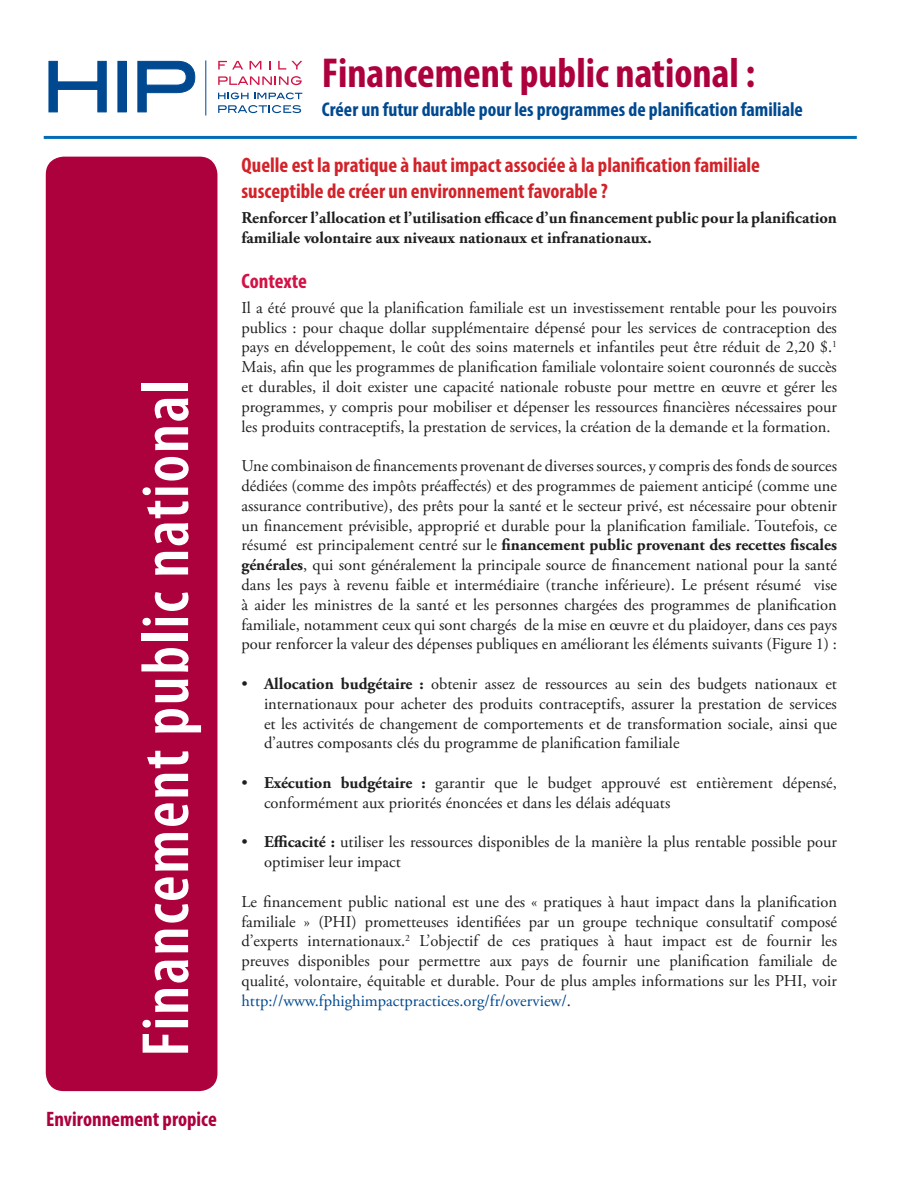
<style>
.page{position:relative;width:918px;height:1188px;background:#fff}
.page>*{position:absolute;margin:0;border:0;box-sizing:border-box;transform-origin:0 0}
.t1{font:600 condensed 67.5px "Myriad Pro";letter-spacing:.025em;color:#fff}
.t2{font:700 condensed 42px "Myriad Pro";color:#ad013e}
.t3{font:700 condensed 21px/25.2px "Myriad Pro";color:#d2232a}
.t4{font:700 condensed 21px "Myriad Pro";color:#ad013e}
.t5{font:700 condensed 21px "Myriad Pro";letter-spacing:-.005em;color:#d31245}
.t6{font:700 condensed 19.95px "Myriad Pro";color:#004990}
.t7{font:16.5px/19.8px "Adobe Garamond Pro";color:#1f1f1f;text-align:justify}
.t8{font:700 16.5px/19.8px "Adobe Garamond Pro";color:#1f1f1f}
.s1{font-weight:700}
.s2{color:#004990}
</style>
<div class="page">
<hr style="left:205px;top:60px;width:1px;height:56px;background:#004990">
<svg style="left:48px;top:61px;width:59px;height:52px"></svg>
<div style="left:118px;top:61px;width:8px;height:51px;background:#004990"></div>
<div style="left:118px;top:61px;width:9px;height:51px;border:1px solid #004990"></div>
<svg style="left:137px;top:61px;width:59px;height:52px"></svg>
<svg style="left:218px;top:92px;width:84px;height:7px"></svg>
<svg style="left:218px;top:105px;width:83px;height:8px"></svg>
<svg style="left:218px;top:61px;width:25px;height:9px"></svg>
<svg style="left:250px;top:61px;width:11px;height:9px"></svg>
<svg style="left:269px;top:61px;width:2px;height:9px"></svg>
<svg style="left:278px;top:61px;width:24px;height:9px"></svg>
<svg style="left:218px;top:76px;width:84px;height:9px"></svg>
<hr style="left:44px;top:136px;width:813px;height:3px;background:#026cb6">
<div style="left:46px;top:157px;width:171px;height:934px;background:#ad013e;border-radius:18px"></div>
<h1 class="t1" style="left:129px;top:1057px;width:679px;rotate:-90deg">Financement public national</h1>
<p class="t4" style="left:46px;top:1106px;width:172px">Environnement propice</p>
<h2 class="t2" style="left:322px;top:47px;width:435px">Financement public national :</h2>
<p class="t6" style="left:322px;top:97px;width:483px">Créer un futur durable pour les programmes de planification familiale</p>
<p class="t3" style="left:242px;top:152px;width:520px">Quelle est la pratique à haut impact associée à la planification familiale susceptible de créer un environnement favorable ?</p>
<p class="t8" style="left:242px;top:208px;width:597px">Renforcer l’allocation et l’utilisation efficace d’un financement public pour la planification familiale volontaire aux niveaux nationaux et infranationaux.</p>
<p class="t5" style="left:242px;top:267px;width:67px">Contexte</p>
<p class="t7" style="left:241px;top:298px;width:597px">Il a été prouvé que la planification familiale est un investissement rentable pour les pouvoirs publics : pour chaque dollar supplémentaire dépensé pour les services de contraception des pays en développement, le coût des soins maternels et infantiles peut être réduit de 2,20 $.<sup>1<br></sup>Mais, afin que les programmes de planification familiale volontaire soient couronnés de succès et durables, il doit exister une capacité nationale robuste pour mettre en œuvre et gérer les programmes, y compris pour mobiliser et dépenser les ressources financières nécessaires pour les produits contraceptifs, la prestation de services, la création de la demande et la formation.</p>
<p class="t7" style="left:241px;top:457px;width:597px">Une combinaison de financements provenant de diverses sources, y compris des fonds de sources dédiées (comme des impôts préaffectés) et des programmes de paiement anticipé (comme une assurance contributive), des prêts pour la santé et le secteur privé, est nécessaire pour obtenir un financement prévisible, approprié et durable pour la planification familiale. Toutefois, ce résumé est principalement centré sur le <span class="s1">financement public provenant des recettes fiscales générales</span>, qui sont généralement la principale source de financement national pour la santé dans les pays à revenu faible et intermédiaire (tranche inférieure). Le présent résumé vise à aider les ministres de la santé et les personnes chargées des programmes de planification familiale, notamment ceux qui sont chargés de la mise en œuvre et du plaidoyer, dans ces pays pour renforcer la valeur des dépenses publiques en améliorant les éléments suivants (Figure 1) :</p>
<p class="t7" style="left:264px;top:674px;width:575px;text-indent:-23px">• <span class="s1">Allocation budgétaire :</span> obtenir assez de ressources au sein des budgets nationaux et internationaux pour acheter des produits contraceptifs, assurer la prestation de services et les activités de changement de comportements et de transformation sociale, ainsi que d’autres composants clés du programme de planification familiale</p>
<p class="t7" style="left:264px;top:773px;width:574px;text-indent:-23px">• <span class="s1">Exécution budgétaire :</span> garantir que le budget approuvé est entièrement dépensé, conformément aux priorités énoncées et dans les délais adéquats</p>
<p class="t7" style="left:264px;top:833px;width:574px;text-indent:-23px">• <span class="s1">Efficacité :</span> utiliser les ressources disponibles de la manière la plus rentable possible pour optimiser leur impact</p>
<p class="t7" style="left:241px;top:892px;width:597px">Le financement public national est une des « pratiques à haut impact dans la planification familiale » (PHI) prometteuses identifiées par un groupe technique consultatif composé d’experts internationaux.<sup>2</sup> L’objectif de ces pratiques à haut impact est de fournir les preuves disponibles pour permettre aux pays de fournir une planification familiale de qualité, volontaire, équitable et durable. Pour de plus amples informations sur les PHI, voir <span class="s2">http://www.fphighimpactpractices.org/fr/overview/</span>.</p>
</div>
